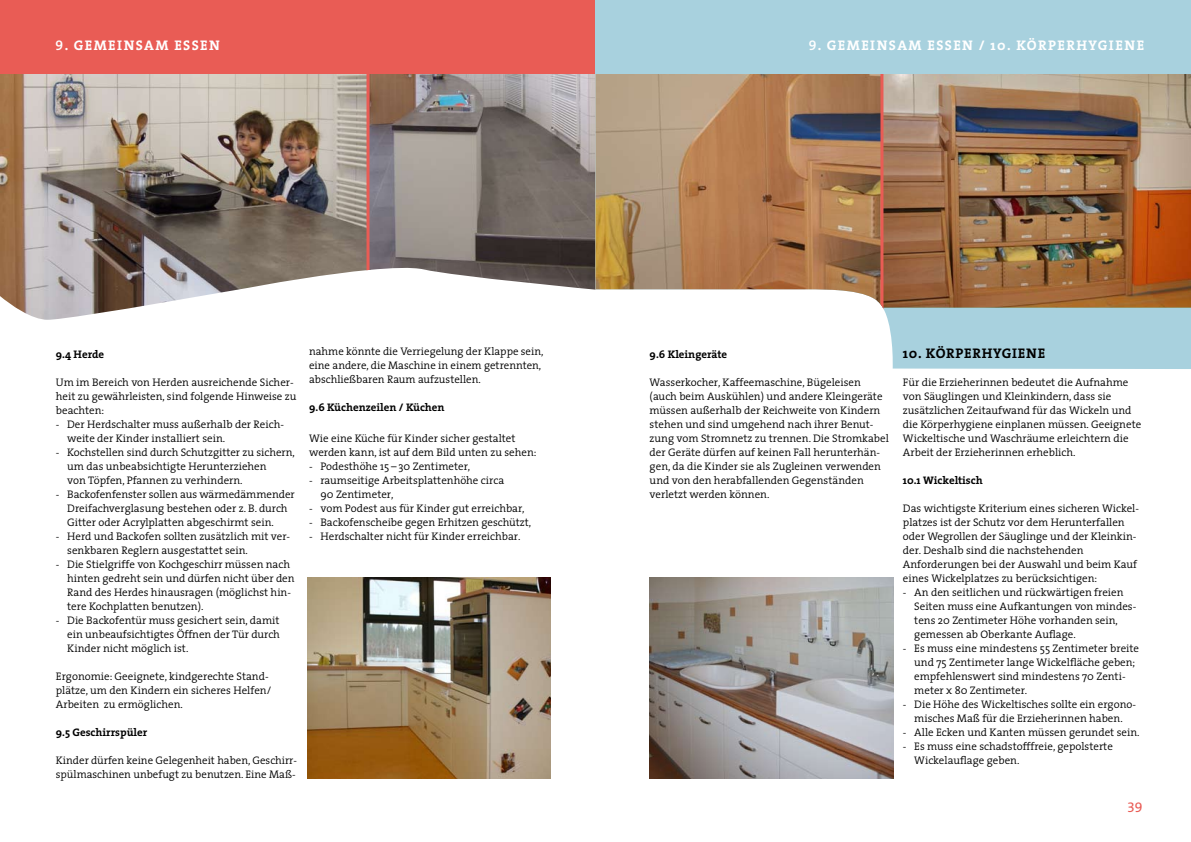
<style>
.page{position:relative;width:1191px;height:842px;background:#fff}
.page>*{position:absolute;margin:0;border:0;box-sizing:border-box;transform-origin:0 0}
.t1{font:700 14px "The Serif";letter-spacing:.1em;color:#fff}
.t2{font:700 14px "The Serif";letter-spacing:.05em;color:#000}
.t3{font:14px "The Sans Expert";color:#e95c55}
.t4{font:300 11px/14px "The Serif";color:#000}
.t5{font:700 11px "The Serif";color:#000}
.s1{font-family:"The Serif Semi Bold Expert";font-weight:400}
</style>
<div class="page">
<img style="left:0;top:73px;width:366px;height:247px">
<img style="left:369px;top:73px;width:226px;height:217px">
<hr style="left:366px;top:73px;width:3px;height:247px;background:#e95c55">
<div style="left:0;top:0;width:595px;height:73px;background:#e95c55"></div>
<div style="left:883px;top:308px;width:308px;height:61px;background:#a8d1de"></div>
<img style="left:883px;top:73px;width:308px;height:235px">
<img style="left:595px;top:73px;width:285px;height:231px">
<hr style="left:880px;top:73px;width:3px;height:265px;background:#e95c55">
<div style="left:595px;top:0;width:596px;height:73px;background:#a8d1de"></div>
<img style="left:307px;top:577px;width:243px;height:202px">
<img style="left:650px;top:577px;width:243px;height:202px">
<p class="t1" style="left:56px;top:34px;width:128px"><span class="s1">9</span>. GEMEINSAM ESS</p>
<p class="t1" style="left:200px;top:34px;width:21px">EN</p>
<p class="t1" style="left:808px;top:34px;width:128px"><span class="s1">9</span>. GEMEINSAM ESS</p>
<p class="t1" style="left:953px;top:34px;width:192px">EN / 10. KÖRPERHYGIENE</p>
<p class="t5" style="left:56px;top:345px;width:50px">9.4 HERDE</p>
<p class="t4" style="left:56px;top:375px;width:242px">Um im Bereich von Herden ausreichende Sicher&shy;heit zu gewährleisten, sind folgende Hinweise zu beachten:</p>
<p class="t4" style="left:67px;top:417px;width:218px;text-indent:-11px">- Der Herdschalter muss außerhalb der Reich&shy;weite der Kinder installiert sein.</p>
<p class="t4" style="left:67px;top:445px;width:229px;text-indent:-11px">- Kochstellen sind durch Schutzgitter zu sichern, um das unbeabsichtigte Herunterziehen<br>von Töpfen, Pfannen zu verhindern.</p>
<p class="t4" style="left:67px;top:487px;width:229px;text-indent:-11px">- Backofenfenster sollen aus wärmedämmender<br>Dreifachverglasung bestehen oder z. B. durch<br>Gitter oder Acrylplatten abgeschirmt sein.</p>
<p class="t4" style="left:67px;top:529px;width:224px;text-indent:-11px">- Herd und Backofen sollten zusätzlich mit ver&shy;senkbaren Reglern ausgestattet sein.</p>
<p class="t4" style="left:67px;top:557px;width:229px;text-indent:-11px">- Die Stielgriffe von Kochgeschirr müssen nach hinten gedreht sein und dürfen nicht über den Rand des Herdes hinausragen (möglichst hin&shy;tere Kochplatten benutzen).</p>
<p class="t4" style="left:67px;top:613px;width:214px;text-align:justify;text-indent:-11px">- Die Backofentür muss gesichert sein, damit ein unbeaufsichtigtes Öffnen der Tür durch Kinder nicht möglich ist.</p>
<p class="t4" style="left:56px;top:669px;width:217px">Ergonomie: Geeignete, kindgerechte Stand&shy;plätze, um den Kindern ein sicheres Helfen/<br>Arbeiten zu ermöglichen.</p>
<p class="t5" style="left:56px;top:723px;width:93px">9.5 GESCHIRRSPÜLER</p>
<p class="t4" style="left:56px;top:753px;width:243px">Kinder dürfen keine Gelegenheit haben, Geschirr&shy;spülmaschinen unbefugt zu benutzen. Eine Maß-</p>
<p class="t4" style="left:309px;top:344px;width:236px">nahme könnte die Verriegelung der Klappe sein, eine andere, die Maschine in einem getrennten, abschließbaren Raum aufzustellen.</p>
<p class="t5" style="left:309px;top:398px;width:137px">9.6 KÜCHENZEILEN / KÜCHEN</p>
<p class="t4" style="left:309px;top:431px;width:229px">Wie eine Küche für Kinder sicher gestaltet werden kann, ist auf dem Bild unten zu sehen:</p>
<p class="t4" style="left:309px;top:459px;width:163px">- Podesthöhe 15 – 30 Zentimeter,</p>
<p class="t4" style="left:320px;top:473px;width:185px;text-indent:-11px">- raumseitige Arbeitsplattenhöhe circa<br>90 Zentimeter,</p>
<p class="t4" style="left:309px;top:501px;width:217px">- vom Podest aus für Kinder gut erreichbar,</p>
<p class="t4" style="left:309px;top:515px;width:224px">- Backofenscheibe gegen Erhitzen geschützt,</p>
<p class="t4" style="left:309px;top:529px;width:213px">- Herdschalter nicht für Kinder erreichbar.</p>
<p class="t5" style="left:649px;top:345px;width:79px">9.6 KLEINGERÄTE</p>
<p class="t4" style="left:649px;top:375px;width:241px">Wasserkocher, Kaffeemaschine, Bügeleisen (auch beim Auskühlen) und andere Kleingeräte müssen außerhalb der Reichweite von Kindern stehen und sind umgehend nach ihrer Benut&shy;zung vom Stromnetz zu trennen. Die Stromkabel der Geräte dürfen auf keinen Fall herunterhän&shy;gen, da die Kinder sie als Zugleinen verwenden und von den herabfallenden Gegenständen verletzt werden können.</p>
<p class="t2" style="left:903px;top:342px;width:144px">10. KÖRPERHYGIENE</p>
<p class="t4" style="left:903px;top:375px;width:240px">Für die Erzieherinnen bedeutet die Aufnahme von Säuglingen und Kleinkindern, dass sie zusätzlichen Zeitaufwand für das Wickeln und die Körperhygiene einplanen müssen. Geeignete Wickeltische und Waschräume erleichtern die Arbeit der Erzieherinnen erheblich.</p>
<p class="t5" style="left:903px;top:471px;width:81px">10.1 WICKELTISCH</p>
<p class="t4" style="left:903px;top:501px;width:238px">Das wichtigste Kriterium eines sicheren Wickel&shy;platzes ist der Schutz vor dem Herunterfallen oder Wegrollen der Säuglinge und der Kleinkin&shy;der. Deshalb sind die nachstehenden Anforderungen bei der Auswahl und beim Kauf eines Wickelplatzes zu berücksichtigen:</p>
<p class="t4" style="left:914px;top:585px;width:223px;text-indent:-11px">- An den seitlichen und rückwärtigen freien Seiten muss eine Aufkantungen von mindes&shy;tens 20 Zentimeter Höhe vorhanden sein, gemessen ab Oberkante Auflage.</p>
<p class="t4" style="left:914px;top:641px;width:226px;text-indent:-11px">- Es muss eine mindestens 55 Zentimeter breite und 75 Zentimeter lange Wickelfläche geben; empfehlenswert sind mindestens 70 Zenti&shy;meter x 80 Zentimeter.</p>
<p class="t4" style="left:903px;top:697px;width:235px;text-align:center">- Die Höhe des Wickeltisches sollte ein ergono&shy;misches Maß für die Erzieherinnen haben.</p>
<p class="t4" style="left:903px;top:725px;width:238px">- Alle Ecken und Kanten müssen gerundet sein.</p>
<p class="t4" style="left:914px;top:739px;width:200px;text-indent:-11px">- Es muss eine schadstofffreie, gepolsterte<br>Wickelauflage geben.</p>
<p class="t3" style="left:1127px;top:795px;width:17px">39</p>
</div>
